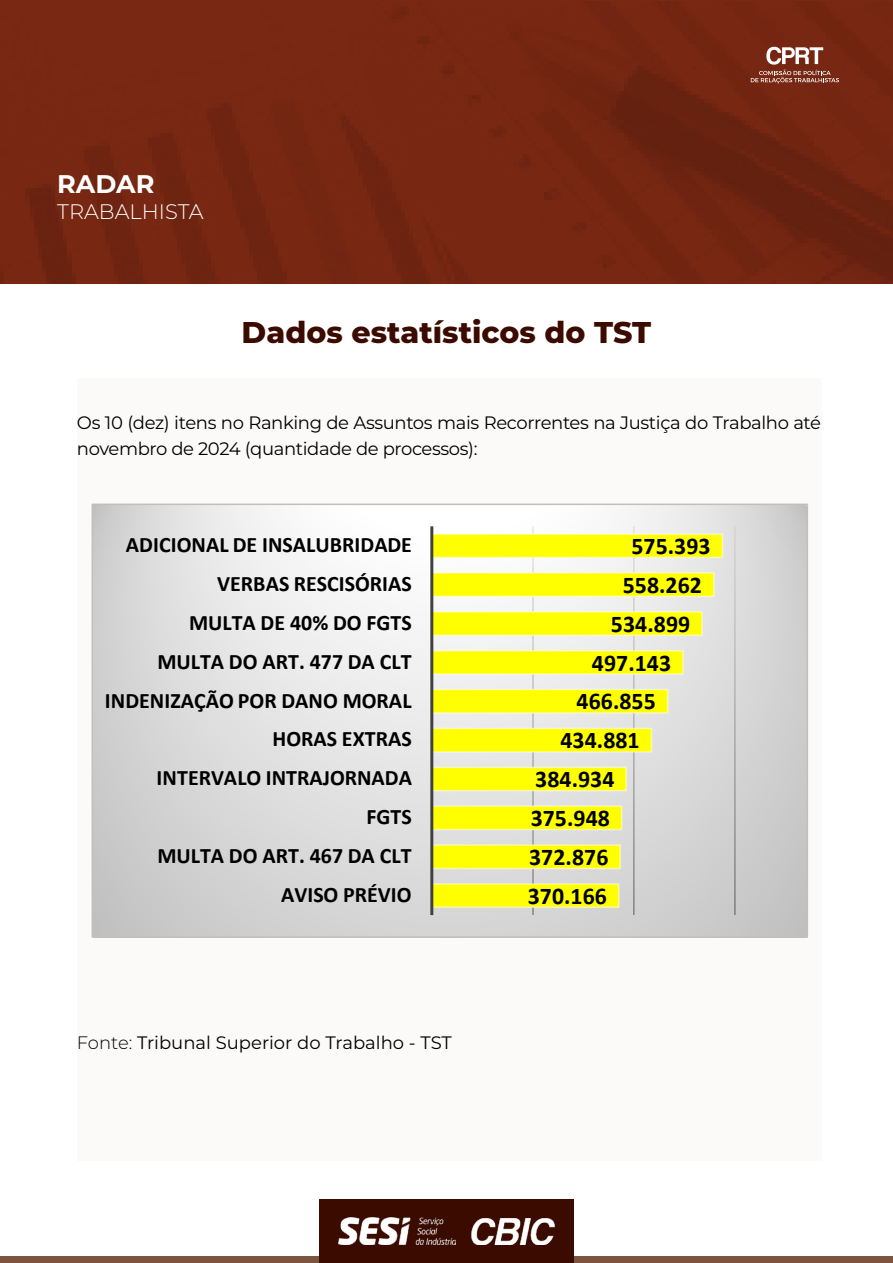
<style>
.page{position:relative;width:893px;height:1263px;background:#fff}
.page>*{position:absolute;margin:0;border:0;box-sizing:border-box;transform-origin:0 0}
.t1{font:800 30px "Montserrat";color:#3b0b00}
.t2{font:700 25.5px "Montserrat";color:#fff}
.t3{font:700 24px "Calibri";letter-spacing:.005em;color:#000}
.t4{font:700 22.05px "Calibri";color:#000}
.t5{font:300 21px "Montserrat";color:#fff}
.t6{font:18px/26.2px "Montserrat";letter-spacing:-.02em;color:#000}
.t7{font:18px "Montserrat";color:#000}
.s1{font-weight:300}
</style>
<div class="page">
<div style="left:0;top:1256px;width:893px;height:7px;background:#7c5540"></div>
<div style="left:77px;top:378px;width:744px;height:783px;background:#fcfaf9"></div>
<img style="left:1px;top:1px;width:892px;height:282px">
<div style="left:319px;top:1200px;width:254px;height:63px;background:#3b0b00"></div>
<img style="left:471px;top:1218px;width:84px;height:27px">
<img style="left:338px;top:1218px;width:118px;height:27px">
<svg style="left:751px;top:47px;width:88px;height:37px;background:#955747"></svg>
<svg style="left:94px;top:506px;width:712px;height:430px"></svg>
<svg style="left:532px;top:526px;width:204px;height:389px;background:#d7d7d7"></svg>
<svg style="left:433px;top:533px;width:291px;height:376px;background:#efef76"></svg>
<hr style="left:430px;top:526px;width:3px;height:389px;background:#404040">
<p class="t2" style="left:57px;top:166px;width:99px">RADAR</p>
<p class="t5" style="left:57px;top:197px;width:148px">TRABALHISTA</p>
<h1 class="t1" style="left:242px;top:310px;width:411px">Dados estatísticos do TST</h1>
<p class="t6" style="left:77px;top:409px;width:746px">Os 10 (dez) itens no Ranking de Assuntos mais Recorrentes na Justiça do Trabalho até novembro de 2024 (quantidade de processos):</p>
<p class="t4" style="left:126px;top:529px;width:288px">ADICIONAL DE INSALUBRIDADE</p>
<p class="t3" style="left:631px;top:529px;width:81px">575.393</p>
<p class="t4" style="left:217px;top:568px;width:196px">VERBAS RESCISÓRIAS</p>
<p class="t3" style="left:623px;top:568px;width:81px">558.262</p>
<p class="t4" style="left:189px;top:607px;width:224px">MULTA DE 40% DO FGTS</p>
<p class="t3" style="left:611px;top:607px;width:81px">534.899</p>
<p class="t4" style="left:157px;top:646px;width:256px">MULTA DO ART. 477 DA CLT</p>
<p class="t3" style="left:592px;top:646px;width:81px">497.143</p>
<p class="t4" style="left:105px;top:685px;width:308px">INDENIZAÇÃO POR DANO MORAL</p>
<p class="t3" style="left:577px;top:684px;width:81px">466.855</p>
<p class="t4" style="left:273px;top:723px;width:141px">HORAS EXTRAS</p>
<p class="t3" style="left:560px;top:723px;width:81px">434.881</p>
<p class="t4" style="left:157px;top:762px;width:257px">INTERVALO INTRAJORNADA</p>
<p class="t3" style="left:535px;top:762px;width:81px">384.934</p>
<p class="t4" style="left:366px;top:801px;width:47px">FGTS</p>
<p class="t3" style="left:531px;top:801px;width:81px">375.948</p>
<p class="t4" style="left:157px;top:840px;width:256px">MULTA DO ART. 467 DA CLT</p>
<p class="t3" style="left:529px;top:840px;width:81px">372.876</p>
<p class="t4" style="left:281px;top:879px;width:132px">AVISO PRÉVIO</p>
<p class="t3" style="left:528px;top:879px;width:81px">370.166</p>
<p class="t7" style="left:77px;top:1030px;width:376px"><span class="s1">Fonte:</span> Tribunal Superior do Trabalho - TST</p>
</div>
